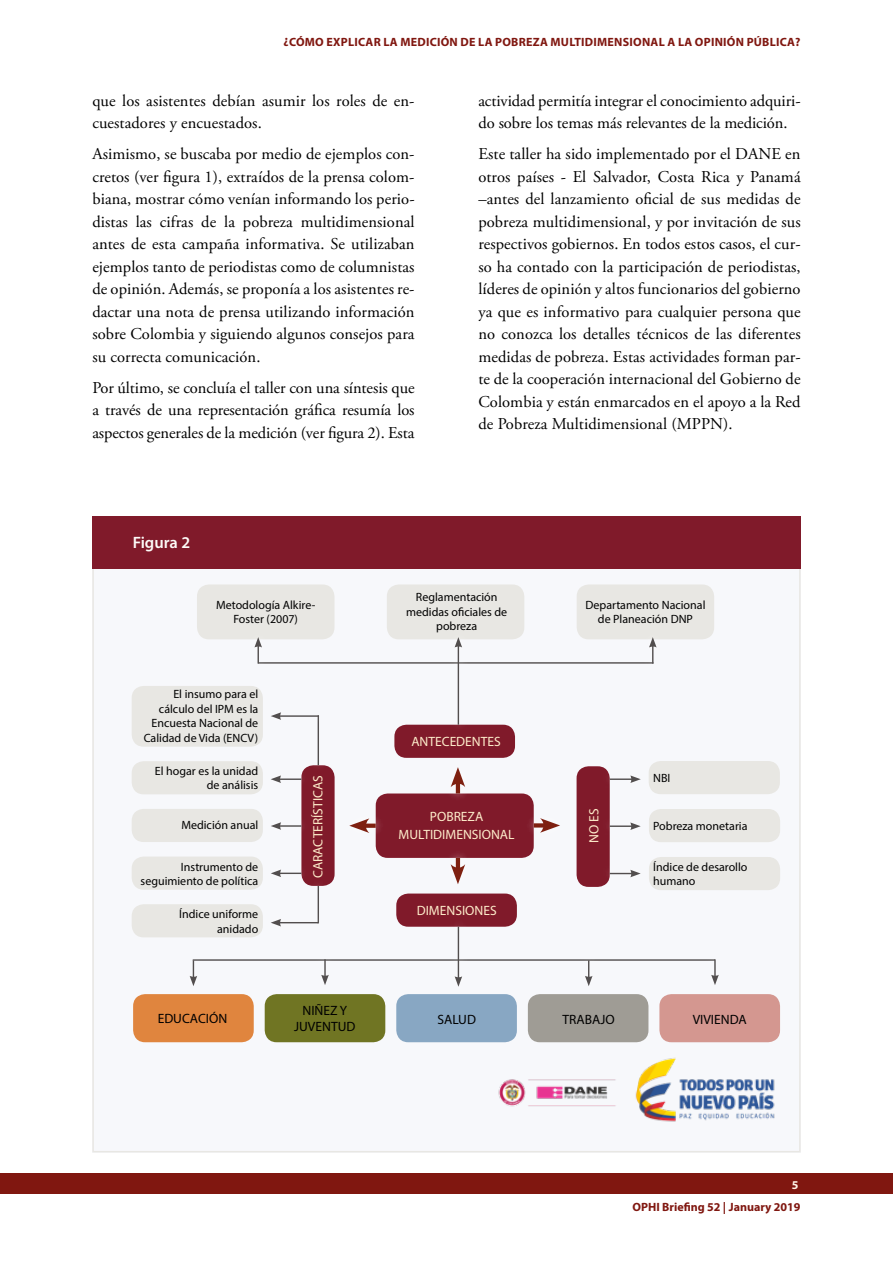
<style>
.page{position:relative;width:893px;height:1263px;background:#fff}
.page>*{position:absolute;margin:0;border:0;box-sizing:border-box;transform-origin:0 0}
.t1{font:16.5px/22.5px "Adobe Garamond Pro";color:#000;text-align:justify}
.t2{font:600 16.5px "Myriad Pro";color:#fdfbf8}
.t3{font:13.5px/18.5px "Myriad Pro";color:#feedcb;text-align:center}
.t4{font:13.5px/16.2px "Myriad Pro";color:#000;text-align:center}
.t5{font:12px/14.4px "Myriad Pro";color:#000;text-align:right}
.t6{font:700 12px "Myriad Pro";letter-spacing:.02em;color:#801710}
.t7{font:700 12px "Myriad Pro";color:#801710}
.t8{font:700 12px "Myriad Pro";color:#fff3e8}
</style>
<div class="page">
<div style="left:0;top:1174px;width:893px;height:20px;background:#801710"></div>
<div style="left:92px;top:528px;width:709px;height:624px;background:#f7f8fb"></div>
<div style="left:394px;top:725px;width:121px;height:33px;background:#801a2a;border-radius:12px"></div>
<div style="left:396px;top:893px;width:121px;height:34px;background:#801a2a;border-radius:12px"></div>
<div style="left:301px;top:765px;width:34px;height:121px;background:#801a2a;border-radius:12px"></div>
<div style="left:577px;top:766px;width:33px;height:121px;background:#801a2a;border-radius:12px"></div>
<div style="left:649px;top:761px;width:131px;height:33px;background:#e8e7e3;border-radius:12px"></div>
<div style="left:649px;top:809px;width:131px;height:33px;background:#e8e7e3;border-radius:12px"></div>
<div style="left:649px;top:857px;width:131px;height:33px;background:#e8e7e3;border-radius:12px"></div>
<div style="left:577px;top:584px;width:137px;height:55px;background:#e8e7e3;border-radius:12px"></div>
<div style="left:387px;top:584px;width:137px;height:55px;background:#e8e7e3;border-radius:12px"></div>
<div style="left:197px;top:584px;width:137px;height:55px;background:#e8e7e3;border-radius:12px"></div>
<div style="left:132px;top:686px;width:131px;height:61px;background:#e8e7e3;border-radius:12px"></div>
<div style="left:132px;top:761px;width:131px;height:33px;background:#e8e7e3;border-radius:12px"></div>
<div style="left:132px;top:809px;width:131px;height:33px;background:#e8e7e3;border-radius:12px"></div>
<div style="left:132px;top:856px;width:131px;height:34px;background:#e8e7e3;border-radius:12px"></div>
<div style="left:132px;top:904px;width:131px;height:33px;background:#e8e7e3;border-radius:12px"></div>
<div style="left:133px;top:994px;width:121px;height:48px;background:#e0853e;border-radius:12px"></div>
<div style="left:265px;top:994px;width:120px;height:48px;background:#707523;border-radius:12px"></div>
<div style="left:396px;top:994px;width:121px;height:48px;background:#88a7c3;border-radius:12px"></div>
<div style="left:528px;top:994px;width:120px;height:48px;background:#9f9c95;border-radius:12px"></div>
<div style="left:659px;top:994px;width:121px;height:48px;background:#d49790;border-radius:12px"></div>
<div style="left:308px;top:707px;width:20px;height:66px;background:#fff;opacity:.75"></div>
<hr style="left:318px;top:715px;width:1px;height:50px;background:#524e4e">
<div style="left:308px;top:878px;width:20px;height:53px;background:#fff;opacity:.75"></div>
<hr style="left:318px;top:886px;width:1px;height:37px;background:#524e4e">
<div style="left:263px;top:704px;width:64px;height:24px;background:#f7f8fb"></div>
<hr style="left:279px;top:715px;width:40px;height:2px;background:#524e4e">
<svg style="left:271px;top:712px;width:10px;height:8px"></svg>
<div style="left:263px;top:767px;width:47px;height:24px;background:#fff;opacity:.75"></div>
<hr style="left:279px;top:778px;width:22px;height:2px;background:#524e4e">
<svg style="left:271px;top:775px;width:10px;height:8px"></svg>
<div style="left:263px;top:814px;width:47px;height:24px;background:#fff;opacity:.75"></div>
<hr style="left:279px;top:825px;width:22px;height:2px;background:#524e4e">
<svg style="left:271px;top:822px;width:10px;height:8px"></svg>
<div style="left:263px;top:861px;width:47px;height:24px;background:#fff;opacity:.75"></div>
<svg style="left:271px;top:869px;width:30px;height:8px"></svg>
<div style="left:263px;top:911px;width:63px;height:23px;background:#f7f8fb"></div>
<hr style="left:279px;top:922px;width:39px;height:1px;background:#524e4e">
<svg style="left:271px;top:919px;width:10px;height:7px"></svg>
<div style="left:602px;top:767px;width:46px;height:24px;background:#fff;opacity:.75"></div>
<hr style="left:610px;top:778px;width:23px;height:2px;background:#524e4e">
<svg style="left:630px;top:775px;width:11px;height:8px"></svg>
<div style="left:602px;top:814px;width:46px;height:24px;background:#fff;opacity:.75"></div>
<hr style="left:610px;top:825px;width:23px;height:2px;background:#524e4e">
<svg style="left:630px;top:822px;width:11px;height:8px"></svg>
<div style="left:602px;top:862px;width:46px;height:23px;background:#fff;opacity:.75"></div>
<svg style="left:610px;top:870px;width:31px;height:7px"></svg>
<hr style="left:193px;top:959px;width:522px;height:2px;background:#524e4e">
<div style="left:703px;top:951px;width:24px;height:42px;background:#f7f8fb"></div>
<svg style="left:711px;top:959px;width:8px;height:26px"></svg>
<div style="left:577px;top:952px;width:24px;height:42px;background:#f7f8fb"></div>
<svg style="left:585px;top:960px;width:7px;height:26px"></svg>
<div style="left:447px;top:919px;width:23px;height:75px;background:#fff;opacity:.75"></div>
<hr style="left:458px;top:927px;width:1px;height:52px;background:#524e4e">
<svg style="left:455px;top:976px;width:7px;height:11px"></svg>
<div style="left:313px;top:951px;width:24px;height:42px;background:#f7f8fb"></div>
<svg style="left:321px;top:959px;width:8px;height:26px"></svg>
<div style="left:182px;top:952px;width:23px;height:42px;background:#f7f8fb"></div>
<svg style="left:190px;top:960px;width:7px;height:26px"></svg>
<hr style="left:258px;top:662px;width:395px;height:2px;background:#524e4e">
<div style="left:246px;top:629px;width:24px;height:43px;background:#fff;opacity:.75"></div>
<svg style="left:254px;top:637px;width:8px;height:27px"></svg>
<div style="left:446px;top:629px;width:24px;height:104px;background:#fff;opacity:.75"></div>
<hr style="left:458px;top:645px;width:1px;height:80px;background:#524e4e">
<svg style="left:455px;top:637px;width:7px;height:10px"></svg>
<div style="left:641px;top:629px;width:24px;height:43px;background:#fff;opacity:.75"></div>
<svg style="left:649px;top:637px;width:8px;height:27px"></svg>
<div style="left:376px;top:793px;width:158px;height:65px;background:#801a2a;border-radius:12px"></div>
<div style="left:443px;top:849px;width:30px;height:43px;background:#fff;opacity:.75"></div>
<hr style="left:456px;top:858px;width:4px;height:14px;background:#7e2010">
<svg style="left:451px;top:864px;width:14px;height:20px"></svg>
<div style="left:443px;top:759px;width:30px;height:43px;background:#fff;opacity:.75"></div>
<hr style="left:456px;top:779px;width:4px;height:14px;background:#7e2010">
<svg style="left:451px;top:767px;width:14px;height:20px"></svg>
<div style="left:525px;top:810px;width:43px;height:31px;background:#fff;opacity:.75"></div>
<svg style="left:534px;top:823px;width:6px;height:4px"></svg>
<svg style="left:540px;top:818px;width:20px;height:15px"></svg>
<div style="left:342px;top:810px;width:42px;height:31px;background:#fff;opacity:.75"></div>
<div style="left:361px;top:823px;width:15px;height:5px;background:#7e2010"></div>
<svg style="left:349px;top:818px;width:20px;height:15px"></svg>
<img style="left:498px;top:1058px;width:277px;height:64px">
<div style="left:92px;top:516px;width:709px;height:52px;background:#801a2a"></div>
<p class="t6" style="left:283px;top:34px;width:519px">¿CÓMO EXPLICAR LA MEDICIÓN DE LA POBREZA MULTIDIMENSIONAL A LA OPINIÓN PÚBLICA?</p>
<p class="t1" style="left:92px;top:90px;width:324px">que los asistentes debían asumir los roles de en&shy;cuestadores y encuestados.</p>
<p class="t1" style="left:92px;top:143px;width:324px">Asimismo, se buscaba por medio de ejemplos con&shy;cretos (ver figura 1), extraídos de la prensa colom&shy;biana, mostrar cómo venían informando los perio&shy;distas las cifras de la pobreza multidimensional antes de esta campaña informativa. Se utilizaban ejemplos tanto de periodistas como de columnistas de opinión. Además, se proponía a los asistentes re&shy;dactar una nota de prensa utilizando información sobre Colombia y siguiendo algunos consejos para su correcta comunicación.</p>
<p class="t1" style="left:92px;top:377px;width:324px">Por último, se concluía el taller con una síntesis que a través de una representación gráfica resumía los aspectos generales de la medición (ver figura 2). Esta</p>
<p class="t2" style="left:133px;top:532px;width:59px">Figura 2</p>
<p class="t1" style="left:478px;top:90px;width:324px">actividad permitía integrar el conocimiento adquiri&shy;do sobre los temas más relevantes de la medición.</p>
<p class="t1" style="left:478px;top:143px;width:324px">Este taller ha sido implementado por el DANE en otros países - El Salvador, Costa Rica y Panamá –antes del lanzamiento oficial de sus medidas de pobreza multidimensional, y por invitación de sus respectivos gobiernos. En todos estos casos, el cur&shy;so ha contado con la participación de periodistas, líderes de opinión y altos funcionarios del gobierno ya que es informativo para cualquier persona que no conozca los detalles técnicos de las diferentes medidas de pobreza. Estas actividades forman par&shy;te de la cooperación internacional del Gobierno de Colombia y están enmarcados en el apoyo a la Red de Pobreza Multidimensional (MPPN).</p>
<p class="t5" style="left:216px;top:597px;width:101px;text-align:center">Metodología Alkire-<br>Foster (2007)</p>
<p class="t5" style="left:144px;top:687px;width:116px">El insumo para el cálculo del IPM es la<br>Encuesta Nacional de<br>Calidad de Vida (ENCV)</p>
<p class="t5" style="left:155px;top:763px;width:105px">El hogar es la unidad de análisis</p>
<p class="t5" style="left:181px;top:817px;width:78px">Medición anual</p>
<p class="t5" style="left:141px;top:859px;width:119px">Instrumento de seguimiento de política</p>
<p class="t5" style="left:179px;top:907px;width:81px">Índice uniforme anidado</p>
<p class="t3" style="left:308px;top:878px;width:104px;rotate:-90deg">CARACTERÍSTICAS</p>
<p class="t5" style="left:406px;top:590px;width:103px;text-align:center">Reglamentación medidas oficiales de pobreza</p>
<p class="t3" style="left:411px;top:732px;width:91px">ANTECEDENTES</p>
<p class="t3" style="left:399px;top:806px;width:118px">POBREZA<br>MULTIDIMENSIONAL</p>
<p class="t3" style="left:417px;top:901px;width:81px">DIMENSIONES</p>
<p class="t5" style="left:585px;top:597px;width:122px;text-align:center">Departamento Nacional de Planeación DNP</p>
<p class="t3" style="left:584px;top:843px;width:36px;rotate:-90deg">NO ES</p>
<p class="t5" style="left:653px;top:770px;width:19px">NBI</p>
<p class="t5" style="left:653px;top:819px;width:96px">Pobreza monetaria</p>
<p class="t5" style="left:653px;top:859px;width:96px;text-align:left">Índice de desarollo humano</p>
<p class="t4" style="left:158px;top:1010px;width:71px">EDUCACIÓN</p>
<p class="t4" style="left:294px;top:1002px;width:63px">NIÑEZ Y<br>JUVENTUD</p>
<p class="t4" style="left:437px;top:1011px;width:40px">SALUD</p>
<p class="t4" style="left:562px;top:1011px;width:54px">TRABAJO</p>
<p class="t4" style="left:693px;top:1011px;width:56px">VIVIENDA</p>
<p class="t8" style="left:792px;top:1177px;width:8px">5</p>
<p class="t7" style="left:633px;top:1199px;width:169px">OPHI Briefing 52 | January 2019</p>
</div>
